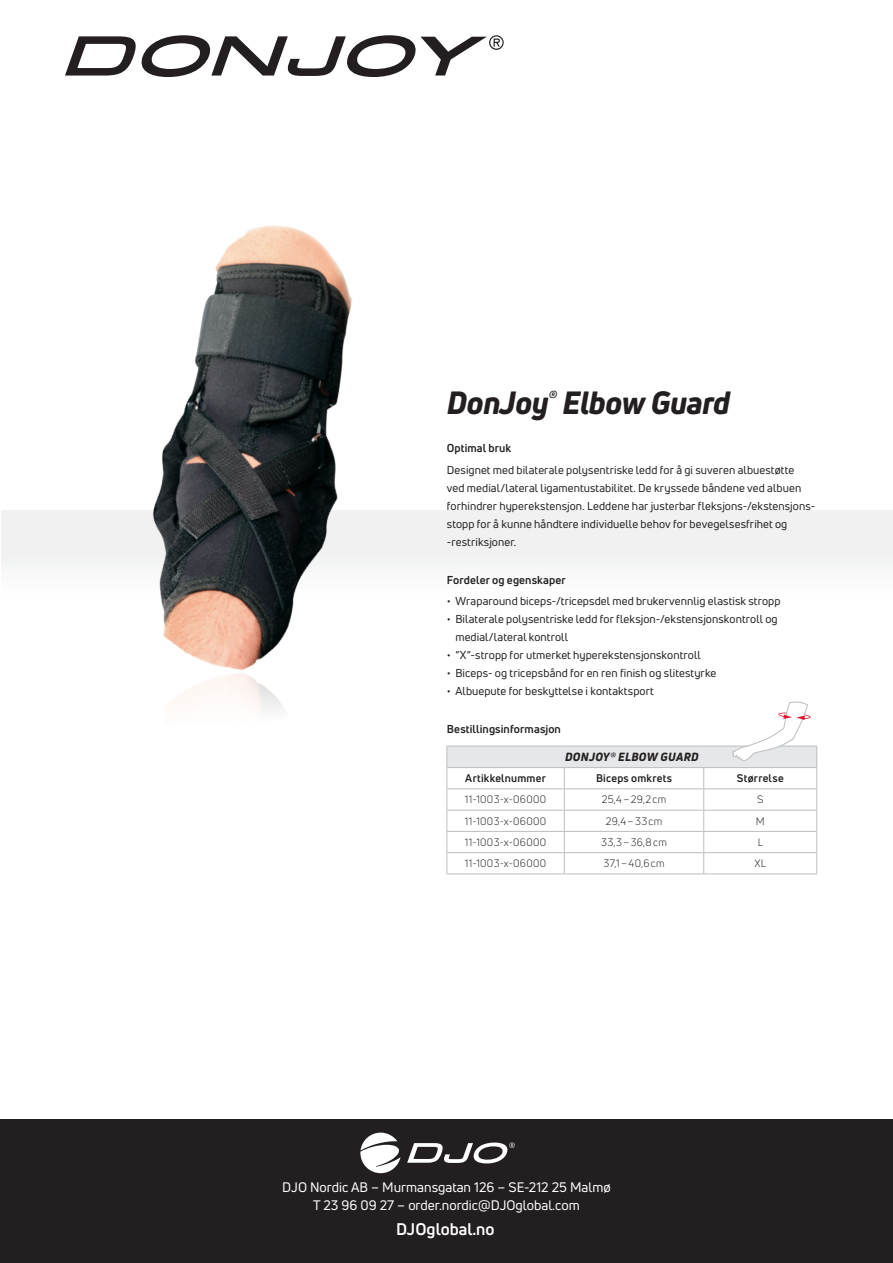
<style>
.page{position:relative;width:893px;height:1263px;background:#fff}
.page>*{position:absolute;margin:0;border:0;box-sizing:border-box;transform-origin:0 0}
.Produktnamn_21_25{font:italic 800 31.5px "Uni Neue";letter-spacing:-.015em;color:#231f20}
.t1{font:700 16.5px "Uni Neue";color:#fff}
.t2{font:13.5px "Uni Neue";color:#fff}
.Tabellcell_produktna{font:italic 800 11.7px "Uni Neue";letter-spacing:.025em;color:#231f20}
.Bröd_Optimal_Beställ{font:11.25px/18px "Uni Neue";letter-spacing:.01em;color:#231f20}
.Rubrik_Optimal_Bestä{font:700 11.25px "Uni Neue";letter-spacing:.01em;color:#231f20}
.Tabellcell_rubrik{font:700 10.8px "Uni Neue";letter-spacing:.02em;color:#231f20}
.Tabellcell_bröd{font:10.5px "Uni Neue";letter-spacing:.03em;color:#231f20}
</style>
<div class="page">
<svg style="left:65px;top:35px;width:439px;height:42px"></svg>
<div style="left:1px;top:1120px;width:892px;height:143px;background:#231f20"></div>
<div style="left:1px;top:510px;width:892px;height:345px;background:linear-gradient(to right,#fff,#fbfbfb)"></div>
<img style="left:81px;top:676px;width:336px;height:50px">
<img style="left:47px;top:225px;width:389px;height:451px">
<svg style="left:360px;top:1132px;width:40px;height:41px"></svg>
<svg style="left:407px;top:1142px;width:108px;height:21px"></svg>
<hr style="left:892px;top:1119px;width:1px;height:144px;background:#231f20">
<div style="left:447px;top:746px;width:370px;height:22px;background:#e6e7e9"></div>
<hr style="left:446px;top:810px;width:118px;height:1px;background:#bcbdc0">
<hr style="left:446px;top:831px;width:118px;height:1px;background:#bcbdc0">
<hr style="left:564px;top:831px;width:140px;height:1px;background:#bcbdc0">
<hr style="left:446px;top:852px;width:118px;height:1px;background:#bcbdc0">
<hr style="left:564px;top:852px;width:140px;height:1px;background:#bcbdc0">
<hr style="left:564px;top:810px;width:140px;height:1px;background:#bcbdc0">
<hr style="left:704px;top:810px;width:113px;height:1px;background:#bcbdc0">
<hr style="left:704px;top:831px;width:113px;height:1px;background:#bcbdc0">
<hr style="left:704px;top:852px;width:113px;height:1px;background:#bcbdc0">
<hr style="left:446px;top:873px;width:118px;height:1px;background:#bcbdc0">
<hr style="left:564px;top:873px;width:140px;height:1px;background:#bcbdc0">
<hr style="left:704px;top:873px;width:113px;height:1px;background:#bcbdc0">
<svg style="left:564px;top:768px;width:1px;height:105px"></svg>
<hr style="left:446px;top:788px;width:118px;height:1px;background:#bcbdc0">
<hr style="left:564px;top:788px;width:140px;height:1px;background:#bcbdc0">
<hr style="left:704px;top:788px;width:113px;height:1px;background:#bcbdc0">
<svg style="left:703px;top:768px;width:1px;height:105px"></svg>
<hr style="left:446px;top:746px;width:118px;height:1px;background:#bcbdc0">
<svg style="left:446px;top:746px;width:1px;height:127px"></svg>
<hr style="left:564px;top:746px;width:140px;height:1px;background:#bcbdc0">
<hr style="left:704px;top:746px;width:113px;height:1px;background:#bcbdc0">
<hr style="left:446px;top:767px;width:118px;height:1px;background:#bcbdc0">
<hr style="left:564px;top:767px;width:140px;height:1px;background:#bcbdc0">
<hr style="left:704px;top:767px;width:113px;height:1px;background:#bcbdc0">
<svg style="left:731px;top:702px;width:86px;height:171px"></svg>
<p class="Produktnamn_21_25" style="left:447px;top:381px;width:285px">DonJoy<sup>®</sup> Elbow Guard</p>
<p class="Rubrik_Optimal_Bestä" style="left:447px;top:441px;width:66px">Optimal bruk</p>
<p class="Bröd_Optimal_Beställ" style="left:447px;top:460px;width:368px">Designet med bilaterale polysentriske ledd for å gi suveren albuestøtte ved medial/lateral ligamentustabilitet. De kryssede båndene ved albuen forhindrer hyperekstensjon. Leddene har justerbar fleksjons-/ekstensjons&shy;stopp for å kunne håndtere individuelle behov for bevegelsesfrihet og -restriksjoner.</p>
<p class="Rubrik_Optimal_Bestä" style="left:447px;top:573px;width:120px">Fordeler og egenskaper</p>
<p class="Bröd_Optimal_Beställ" style="left:447px;top:592px;width:335px">• Wraparound biceps-/tricepsdel med brukervennlig elastisk stropp</p>
<p class="Bröd_Optimal_Beställ" style="left:455px;top:610px;width:324px;text-indent:-9px">• Bilaterale polysentriske ledd for fleksjon-/ekstensjonskontroll og medial/lateral kontroll</p>
<p class="Bröd_Optimal_Beställ" style="left:447px;top:646px;width:255px">• ”X”-stropp for utmerket hyperekstensjonskontroll</p>
<p class="Bröd_Optimal_Beställ" style="left:447px;top:664px;width:271px">• Biceps- og tricepsbånd for en ren finish og slitestyrke</p>
<p class="Bröd_Optimal_Beställ" style="left:447px;top:682px;width:208px">• Albuepute for beskyttelse i kontaktsport</p>
<p class="Rubrik_Optimal_Bestä" style="left:447px;top:722px;width:116px">Bestillingsinformasjon</p>
<p class="Tabellcell_produktna" style="left:565px;top:749px;width:135px">DONJOY® ELBOW GUARD</p>
<p class="Tabellcell_rubrik" style="left:465px;top:772px;width:82px">Artikkelnummer</p>
<p class="Tabellcell_rubrik" style="left:596px;top:772px;width:78px">Biceps omkrets</p>
<p class="Tabellcell_rubrik" style="left:737px;top:772px;width:48px">Størrelse</p>
<p class="Tabellcell_bröd" style="left:465px;top:793px;width:83px">11-1003-x-06000</p>
<p class="Tabellcell_bröd" style="left:602px;top:793px;width:66px">25,4–29,2cm</p>
<p class="Tabellcell_bröd" style="left:757px;top:793px;width:8px">S</p>
<p class="Tabellcell_bröd" style="left:465px;top:815px;width:83px">11-1003-x-06000</p>
<p class="Tabellcell_bröd" style="left:606px;top:815px;width:58px">29,4–33cm</p>
<p class="Tabellcell_bröd" style="left:756px;top:815px;width:10px">M</p>
<p class="Tabellcell_bröd" style="left:465px;top:836px;width:83px">11-1003-x-06000</p>
<p class="Tabellcell_bröd" style="left:601px;top:836px;width:67px">33,3–36,8cm</p>
<p class="Tabellcell_bröd" style="left:758px;top:836px;width:7px">L</p>
<p class="Tabellcell_bröd" style="left:465px;top:857px;width:83px">11-1003-x-06000</p>
<p class="Tabellcell_bröd" style="left:603px;top:857px;width:63px">37,1–40,6cm</p>
<p class="Tabellcell_bröd" style="left:754px;top:857px;width:13px">XL</p>
<p class="t2" style="left:282px;top:1179px;width:330px">DJO Nordic AB – Murmansgatan 126 – SE-212 25 Malmø</p>
<p class="t2" style="left:313px;top:1197px;width:268px">T 23 96 09 27 – order.nordic@DJOglobal.com</p>
<p class="t1" style="left:396px;top:1218px;width:100px">DJOglobal.no</p>
</div>
